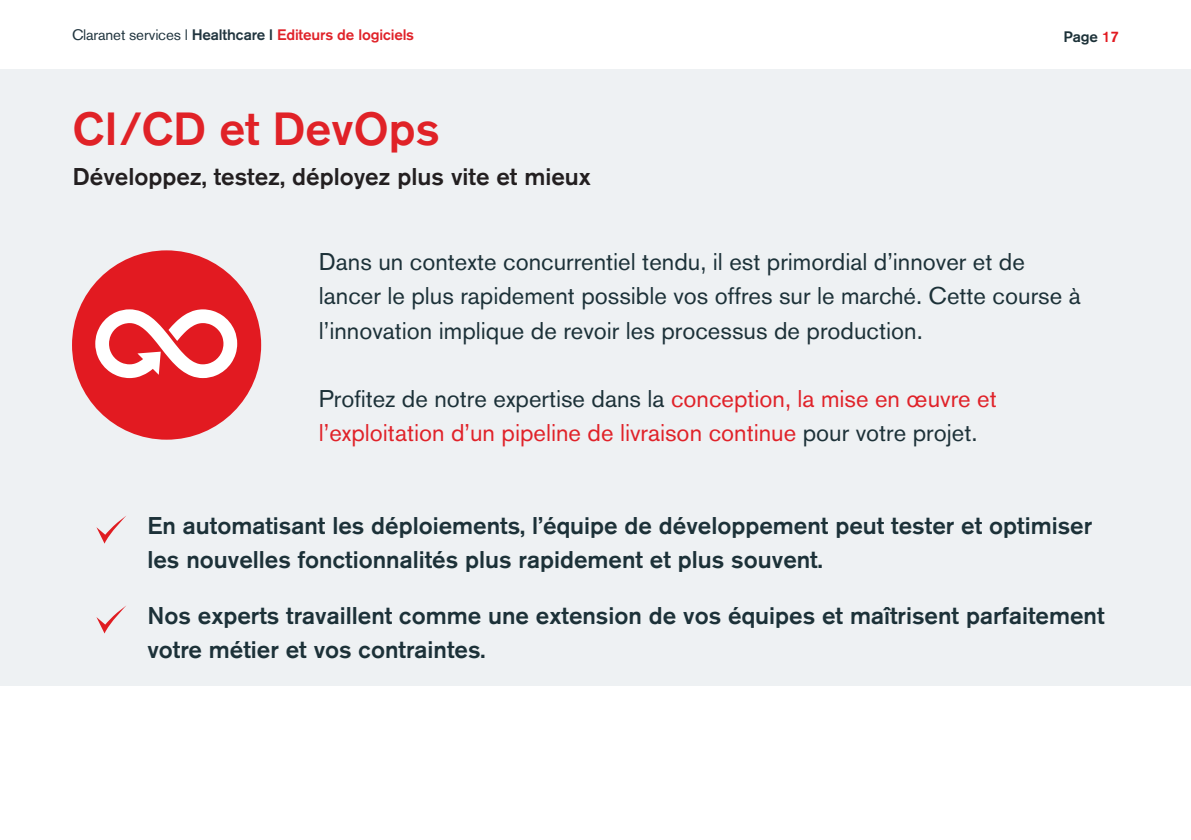
<style>
.page{position:relative;width:1191px;height:840px;background:#fff}
.page>*{position:absolute;margin:0;border:0;box-sizing:border-box;transform-origin:0 0}
.t1{font:500 46px "Akzidenz Grotesk BQ";color:#e02227}
.t2{font:500 24px/34px "Akzidenz Grotesk BQ";color:#1c3138}
.t3{font:24px/34px "Akzidenz Grotesk BQ";color:#1c3138}
.t4{font:24px/34px "Akzidenz Grotesk BQ";color:#e02229}
.t5{font:500 24px "Akzidenz Grotesk BQ";color:#231f20}
.t6{font:500 15px "Akzidenz Grotesk BQ";letter-spacing:-.01em;color:#e02229}
.t7{font:500 15px "Akzidenz Grotesk BQ";letter-spacing:-.01em;color:#1c3138}
.s1{font-weight:400;color:#21353f}
.s2{color:#21353f}
.s3{color:#e21a21}
.s4{color:#1c3138}
</style>
<div class="page">
<div style="left:0;top:69px;width:1191px;height:616px;background:#eef1f3"></div>
<div style="left:72px;top:250px;width:189px;height:189px;background:#e21a21;border-radius:50%"></div>
<svg style="left:95px;top:309px;width:142px;height:69px"></svg>
<svg style="left:96px;top:516px;width:30px;height:27px"></svg>
<svg style="left:96px;top:606px;width:30px;height:27px"></svg>
<p class="t6" style="left:72px;top:26px;width:344px"><span class="s1">Claranet services l</span> <span class="s2">Healthcare l</span> Editeurs de logiciels</p>
<p class="t7" style="left:1063px;top:28px;width:57px">Page <span class="s3">17</span></p>
<p class="t1" style="left:73px;top:101px;width:368px">CI/CD et DevOps</p>
<p class="t5" style="left:73px;top:162px;width:519px">Développez, testez, déployez plus vite et mieux</p>
<p class="t3" style="left:319px;top:245px;width:763px">Dans un contexte concurrentiel tendu, il est primordial d’innover et de lancer le plus rapidement possible vos offres sur le marché. Cette course à l’innovation implique de revoir les processus de production.</p>
<p class="t4" style="left:319px;top:381px;width:679px"><span class="s4">Profitez de notre expertise dans la</span> conception, la mise en œuvre et l’exploitation d’un pipeline de livraison continue <span class="s4">pour votre projet.</span></p>
<p class="t2" style="left:147px;top:507px;width:946px">En automatisant les déploiements, l’équipe de développement peut tester et optimiser les nouvelles fonctionnalités plus rapidement et plus souvent.</p>
<p class="t2" style="left:147px;top:597px;width:958px">Nos experts travaillent comme une extension de vos équipes et maîtrisent parfaitement votre métier et vos contraintes.</p>
</div>
